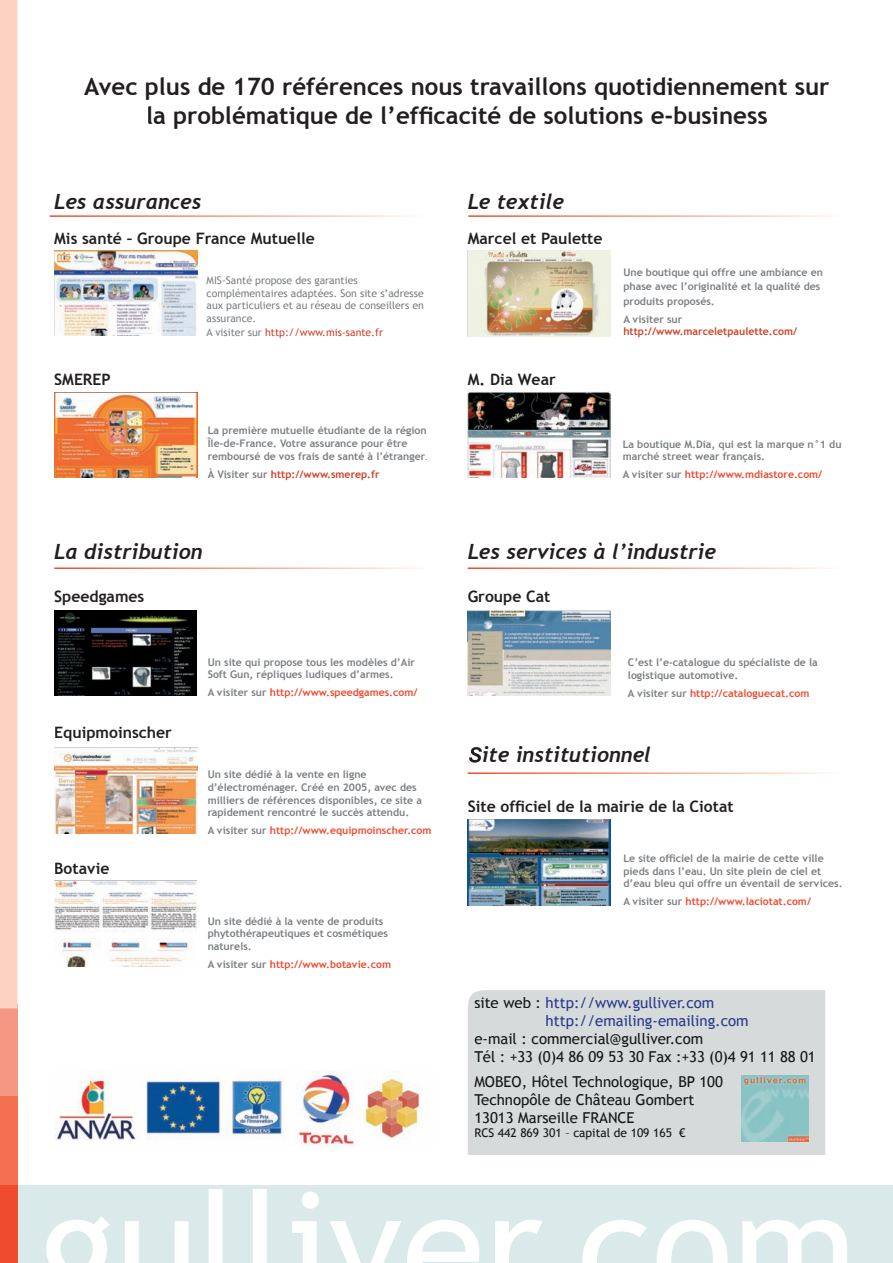
<style>
.page{position:relative;width:893px;height:1263px;background:#fff}
.page>*{position:absolute;margin:0;border:0;box-sizing:border-box;transform-origin:0 0}
.t1{font:150px "Trebuchet MS";color:#fff}
.t2{font:700 24px/28.8px "Trebuchet MS";color:#231f20;text-align:center}
.t3{font:italic 700 21px "Trebuchet";color:#231f20}
.t4{font:700 15.75px "Trebuchet MS";color:#231f20}
.t5{font:15px/18px "Trebuchet MS";color:#151416}
.t6{font:15px/18px "Trebuchet MS";color:#263989}
.t7{font:12px "Trebuchet MS";color:#151416}
.t8{font:700 10.5px/12.6px "Trebuchet MS";color:#7b7f82}
.t9{font:700 10.5px "Trebuchet MS";color:#ef4b2f}
.t10{font:10.5px/12.6px "Trebuchet MS";color:#7b7f82}
.t11{font:700 10.5px "Trebuchet MS";color:#d04028}
.t12{font:10.5px "Trebuchet MS";color:#d04028}
.s1{color:#7b7f82}
.s2{font-family:"Times New Roman";font-weight:400;color:#231f20}
.s3{color:#151416}
</style>
<div class="page">
<svg style="left:469px;top:747px;width:13px;height:16px"></svg>
<div style="left:0;top:1185px;width:893px;height:78px;background:#daeaeb"></div>
<div style="left:0;top:1093px;width:17px;height:97px;background:#f37151"></div>
<div style="left:0;top:1004px;width:17px;height:91px;background:#f59883"></div>
<div style="left:0;top:1185px;width:17px;height:78px;background:#ef4b2f"></div>
<div style="left:0;top:0;width:17px;height:1008px;background:#fcd2c3"></div>
<div style="left:468px;top:990px;width:357px;height:165px;background:#d6dadb"></div>
<div style="left:475px;top:996px;width:66px;height:12px;background:#d6dadb"></div>
<div style="left:475px;top:1032px;width:227px;height:15px;background:#d6dadb"></div>
<div style="left:474px;top:1050px;width:81px;height:15px;background:#d6dadb"></div>
<div style="left:556px;top:1051px;width:88px;height:11px;background:#d6dadb"></div>
<div style="left:644px;top:1051px;width:169px;height:14px;background:#d6dadb"></div>
<img style="left:742px;top:1075px;width:66px;height:67px">
<div style="left:474px;top:1075px;width:249px;height:15px;background:#d6dadb"></div>
<div style="left:474px;top:1093px;width:220px;height:15px;background:#d6dadb"></div>
<div style="left:476px;top:1112px;width:158px;height:11px;background:#d6dadb"></div>
<div style="left:475px;top:1128px;width:211px;height:12px;background:#d6dadb"></div>
<svg style="left:50px;top:215px;width:363px;height:2px"></svg>
<svg style="left:468px;top:215px;width:364px;height:2px"></svg>
<img style="left:54px;top:250px;width:143px;height:86px">
<img style="left:54px;top:392px;width:143px;height:86px">
<svg style="left:54px;top:567px;width:365px;height:2px"></svg>
<img style="left:54px;top:610px;width:143px;height:86px">
<img style="left:54px;top:747px;width:143px;height:86px">
<img style="left:54px;top:881px;width:143px;height:85px">
<img style="left:468px;top:391px;width:142px;height:86px">
<img style="left:468px;top:251px;width:143px;height:86px">
<img style="left:468px;top:610px;width:143px;height:86px">
<img style="left:468px;top:819px;width:143px;height:86px">
<svg style="left:468px;top:567px;width:365px;height:2px"></svg>
<svg style="left:468px;top:772px;width:365px;height:2px"></svg>
<img style="left:54px;top:1070px;width:366px;height:77px">
<h2 class="t2" style="left:84px;top:72px;width:747px">Avec plus de 170 références nous travaillons quotidiennement sur la problématique de l’efficacité de solutions e-business</h2>
<h3 class="t3" style="left:54px;top:189px;width:149px">Les assurances</h3>
<h3 class="t3" style="left:468px;top:189px;width:98px">Le textile</h3>
<h3 class="t4" style="left:54px;top:229px;width:262px">Mis santé – Groupe France Mutuelle</h3>
<h3 class="t4" style="left:468px;top:229px;width:136px">Marcel et Paulette</h3>
<p class="t10" style="left:207px;top:274px;width:219px">MIS-Santé propose des garanties complémentaires adaptées. Son site s’adresse aux particuliers et au réseau de conseillers en assurance.</p>
<p class="t12" style="left:207px;top:326px;width:178px"><span class="s1">A visiter sur</span> http://www.mis-sante.fr</p>
<h3 class="t4" style="left:54px;top:369px;width:58px">SMEREP</h3>
<h3 class="t4" style="left:468px;top:369px;width:90px">M. Dia Wear</h3>
<p class="t8" style="left:208px;top:424px;width:222px">La première mutuelle étudiante de la région<br>Île-de-France. Votre assurance pour être remboursé de vos frais de santé à l’étranger<span class="s2">.</span></p>
<p class="t11" style="left:208px;top:467px;width:173px"><span class="s1">À Visiter sur</span> http://www.smerep.fr</p>
<p class="t8" style="left:623px;top:265px;width:201px;line-height:14.4px">Une boutique qui offre une ambiance en phase avec l’originalité et la qualité des produits proposés.</p>
<p class="t8" style="left:623px;top:313px;width:60px">A visiter sur</p>
<p class="t11" style="left:623px;top:325px;width:175px">http://www.marceletpaulette.com/</p>
<p class="t8" style="left:623px;top:437px;width:220px">La boutique M.Dia, qui est la marque n°1 du marché street wear français.</p>
<p class="t9" style="left:623px;top:468px;width:201px"><span class="s1">A visiter sur</span> http://www.mdiastore.com/</p>
<h3 class="t3" style="left:54px;top:538px;width:150px">La distribution</h3>
<h3 class="t3" style="left:468px;top:538px;width:250px">Les services à l’industrie</h3>
<h3 class="t4" style="left:54px;top:586px;width:92px">Speedgames</h3>
<h3 class="t4" style="left:468px;top:586px;width:84px">Groupe Cat</h3>
<h3 class="t4" style="left:54px;top:723px;width:119px">Equipmoinscher</h3>
<p class="t8" style="left:208px;top:656px;width:209px">Un site qui propose tous les modèles d’Air<br>Soft Gun, répliques ludiques d’armes.</p>
<p class="t9" style="left:208px;top:686px;width:211px"><span class="s1">A visiter sur</span> http://www.speedgames.com/</p>
<p class="t8" style="left:628px;top:656px;width:191px">C’est l’e-catalogue du spécialiste de la logistique automotive.</p>
<p class="t9" style="left:628px;top:686px;width:183px"><span class="s1">A visiter sur</span> http://cataloguecat.com</p>
<h3 class="t4" style="left:54px;top:858px;width:57px">Botavie</h3>
<p class="t8" style="left:208px;top:768px;width:216px">Un site dédié à la vente en ligne d’électroménager. Créé en 2005, avec des milliers de références disponibles, ce site a rapidement rencontré le succès attendu.</p>
<p class="t9" style="left:208px;top:824px;width:225px"><span class="s1">A visiter sur</span> http://www.equipmoinscher.com</p>
<p class="t8" style="left:208px;top:914px;width:182px">Un site dédié à la vente de produits phytothérapeutiques et cosmétiques naturels.</p>
<p class="t9" style="left:208px;top:957px;width:185px"><span class="s1">A visiter sur</span> http://www.botavie.com</p>
<h3 class="t3" style="left:482px;top:742px;width:171px">ite institutionnel</h3>
<h3 class="t4" style="left:468px;top:796px;width:267px">Site officiel de la mairie de la Ciotat</h3>
<p class="t8" style="left:623px;top:852px;width:221px">Le site officiel de la mairie de cette ville pieds dans l’eau. Un site plein de ciel et d’eau bleu qui offre un éventail de services.</p>
<p class="t9" style="left:623px;top:895px;width:189px"><span class="s1">A visiter sur</span> http://www.laciotat.com/</p>
<h3 class="t6" style="left:546px;top:993px;width:204px;text-indent:-71px"><span class="s3">site web :</span> http://www.gulliver.com http://emailing-emailing.com</h3>
<h3 class="t5" style="left:474px;top:1029px;width:343px">e-mail : commercial@gulliver.com<br>Tél : +33 (0)4 86 09 53 30 Fax :+33 (0)4 91 11 88 01</h3>
<h3 class="t5" style="left:474px;top:1073px;width:250px">MOBEO, Hôtel Technologique, BP 100<br>Technopôle de Château Gombert<br>13013 Marseille FRANCE</h3>
<p class="t7" style="left:474px;top:1126px;width:213px">RCS 442 869 301 – capital de 109 165 €</p>
<h1 class="t1" style="left:116px;top:1158px;width:743px">ulliver com</h1>
</div>
